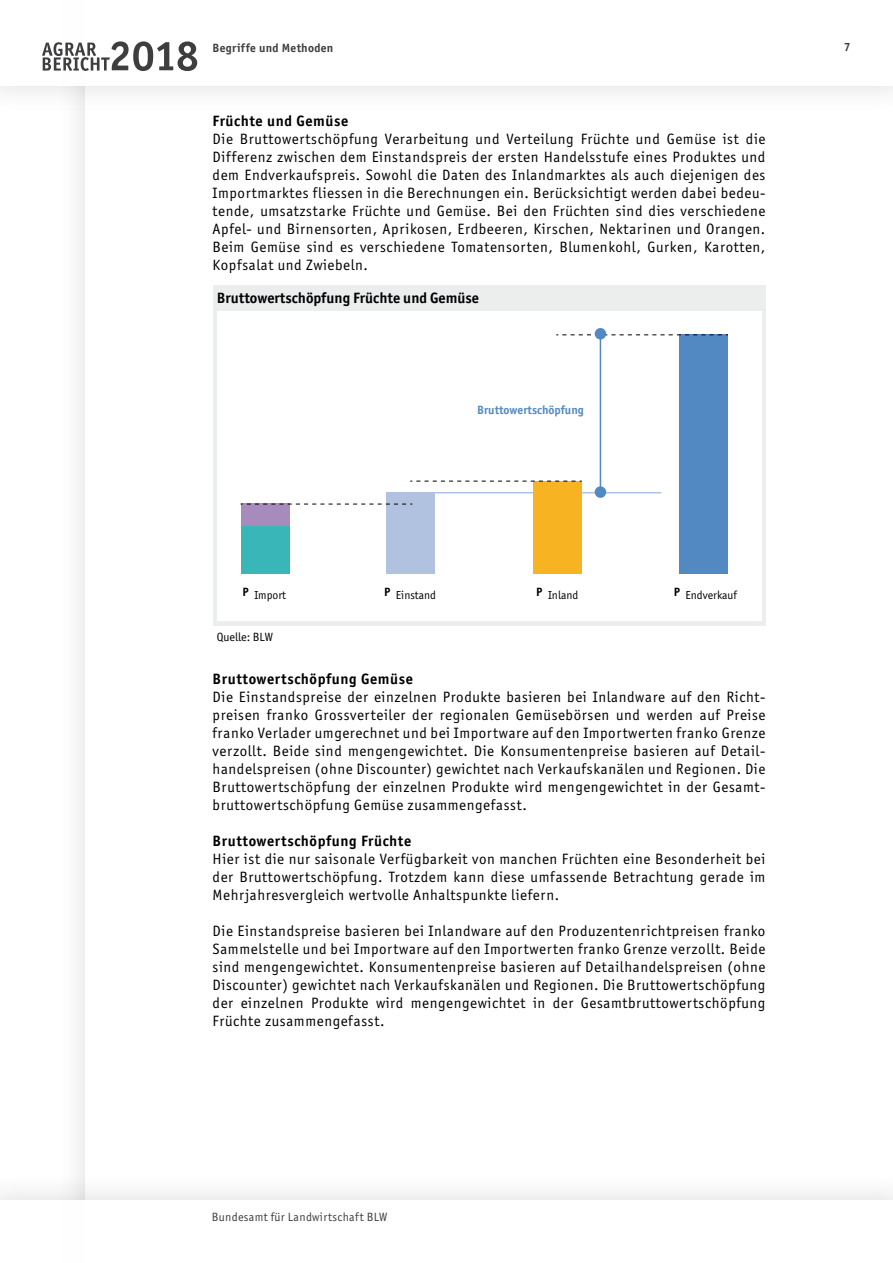
<style>
.page{position:relative;width:893px;height:1263px;background:#fff}
.page>*{position:absolute;margin:0;border:0;box-sizing:border-box;transform-origin:0 0}
.t1{font:15px/18px "Officina Sans ITC Std";letter-spacing:.04em;color:#000;text-align:justify}
.t2{font:700 15px "Officina Sans ITC Std";letter-spacing:.04em;color:#000}
.t3{font:700 15px "Officina Sans ITC Std";color:#000204}
.t4{font:12px "Officina Sans";color:#000}
.t5{font:12px "Officina Sans ITC Std";letter-spacing:.025em;color:#3e3d40}
.t6{font:700 12px "Officina Sans ITC Std";letter-spacing:.025em;color:#3e3d40}
.t7{font:700 12px "Officina Sans ITC Std";color:#5389c2}
.t8{font:12px "Officina Sans ITC Std";color:#000}
</style>
<div class="page">
<div style="left:0;top:0;width:893px;height:119px;background:#fbfbfb"></div>
<div style="left:0;top:0;width:893px;height:86px;background:#fff"></div>
<div style="left:0;top:1167px;width:893px;height:96px;background:#fafafa"></div>
<div style="left:0;top:1200px;width:893px;height:63px;background:#fff"></div>
<svg style="left:42px;top:41px;width:155px;height:30px"></svg>
<div style="left:213px;top:286px;width:552px;height:340px;background:#eceded"></div>
<div style="left:217px;top:311px;width:544px;height:310px;background:#fff"></div>
<div style="left:241px;top:504px;width:48px;height:70px;background:#a78bbc"></div>
<div style="left:241px;top:526px;width:48px;height:48px;background:#39b6b8"></div>
<div style="left:386px;top:492px;width:49px;height:82px;background:#b1c2e1"></div>
<div style="left:679px;top:334px;width:49px;height:240px;background:#5389c2"></div>
<svg style="left:556px;top:334px;width:172px;height:1px"></svg>
<svg style="left:241px;top:504px;width:171px;height:1px"></svg>
<hr style="left:386px;top:492px;width:275px;height:1px;background:#b1c2e1">
<div style="left:595px;top:486px;width:11px;height:12px;background:#5389c2;border-radius:50%"></div>
<div style="left:595px;top:328px;width:11px;height:11px;background:#5389c2;border-radius:50%"></div>
<hr style="left:600px;top:334px;width:1px;height:158px;background:#5389c2">
<div style="left:533px;top:481px;width:49px;height:92px;background:#f8b322"></div>
<svg style="left:410px;top:481px;width:172px;height:1px"></svg>
<p class="t6" style="left:213px;top:40px;width:122px">Begriffe und Methoden</p>
<p class="t2" style="left:213px;top:112px;width:137px">Früchte und Gemüse</p>
<p class="t1" style="left:213px;top:130px;width:554px">Die Bruttowertschöpfung Verarbeitung und Verteilung Früchte und Gemüse ist die Differenz zwischen dem Einstandspreis der ersten Handelsstufe eines Produktes und dem Endverkaufspreis. Sowohl die Daten des Inlandmarktes als auch diejenigen des Importmarktes fliessen in die Berechnungen ein. Berücksichtigt werden dabei bedeu&shy;tende, umsatzstarke Früchte und Gemüse. Bei den Früchten sind dies verschiedene Apfel- und Birnensorten, Aprikosen, Erdbeeren, Kirschen, Nektarinen und Orangen.<br>Beim Gemüse sind es verschiedene Tomatensorten, Blumenkohl, Gurken, Karotten, Kopfsalat und Zwiebeln.</p>
<p class="t3" style="left:217px;top:288px;width:264px">Bruttowertschöpfung Früchte und Gemüse</p>
<p class="t7" style="left:477px;top:402px;width:108px">Bruttowertschöpfung</p>
<p class="t4" style="left:243px;top:588px;width:45px"><sup>P</sup> Import</p>
<p class="t4" style="left:384px;top:588px;width:54px"><sup>P</sup> Einstand</p>
<p class="t4" style="left:536px;top:588px;width:44px"><sup>P</sup> Inland</p>
<p class="t4" style="left:674px;top:588px;width:65px"><sup>P</sup> Endverkauf</p>
<p class="t8" style="left:217px;top:630px;width:58px">Quelle: BLW</p>
<p class="t2" style="left:213px;top:670px;width:202px">Bruttowertschöpfung Gemüse</p>
<p class="t1" style="left:213px;top:688px;width:554px">Die Einstandspreise der einzelnen Produkte basieren bei Inlandware auf den Richt&shy;preisen franko Grossverteiler der regionalen Gemüsebörsen und werden auf Preise franko Verlader umgerechnet und bei Importware auf den Importwerten franko Grenze verzollt. Beide sind mengengewichtet. Die Konsumentenpreise basieren auf Detail&shy;handelspreisen (ohne Discounter) gewichtet nach Verkaufskanälen und Regionen. Die Bruttowertschöpfung der einzelnen Produkte wird mengengewichtet in der Gesamt&shy;bruttowertschöpfung Gemüse zusammengefasst.</p>
<p class="t2" style="left:213px;top:832px;width:200px">Bruttowertschöpfung Früchte</p>
<p class="t1" style="left:213px;top:850px;width:554px">Hier ist die nur saisonale Verfügbarkeit von manchen Früchten eine Besonderheit bei der Bruttowertschöpfung. Trotzdem kann diese umfassende Betrachtung gerade im Mehrjahresvergleich wertvolle Anhaltspunkte liefern.</p>
<p class="t1" style="left:213px;top:922px;width:554px">Die Einstandspreise basieren bei Inlandware auf den Produzentenrichtpreisen franko Sammelstelle und bei Importware auf den Importwerten franko Grenze verzollt. Beide sind mengengewichtet. Konsumentenpreise basieren auf Detailhandelspreisen (ohne Discounter) gewichtet nach Verkaufskanälen und Regionen. Die Bruttowertschöpfung der einzelnen Produkte wird mengengewichtet in der Gesamtbruttowertschöpfung Früchte zusammengefasst.</p>
<p class="t5" style="left:212px;top:1210px;width:177px">Bundesamt für Landwirtschaft BLW</p>
<p class="t6" style="left:844px;top:40px;width:8px">7</p>
</div>
